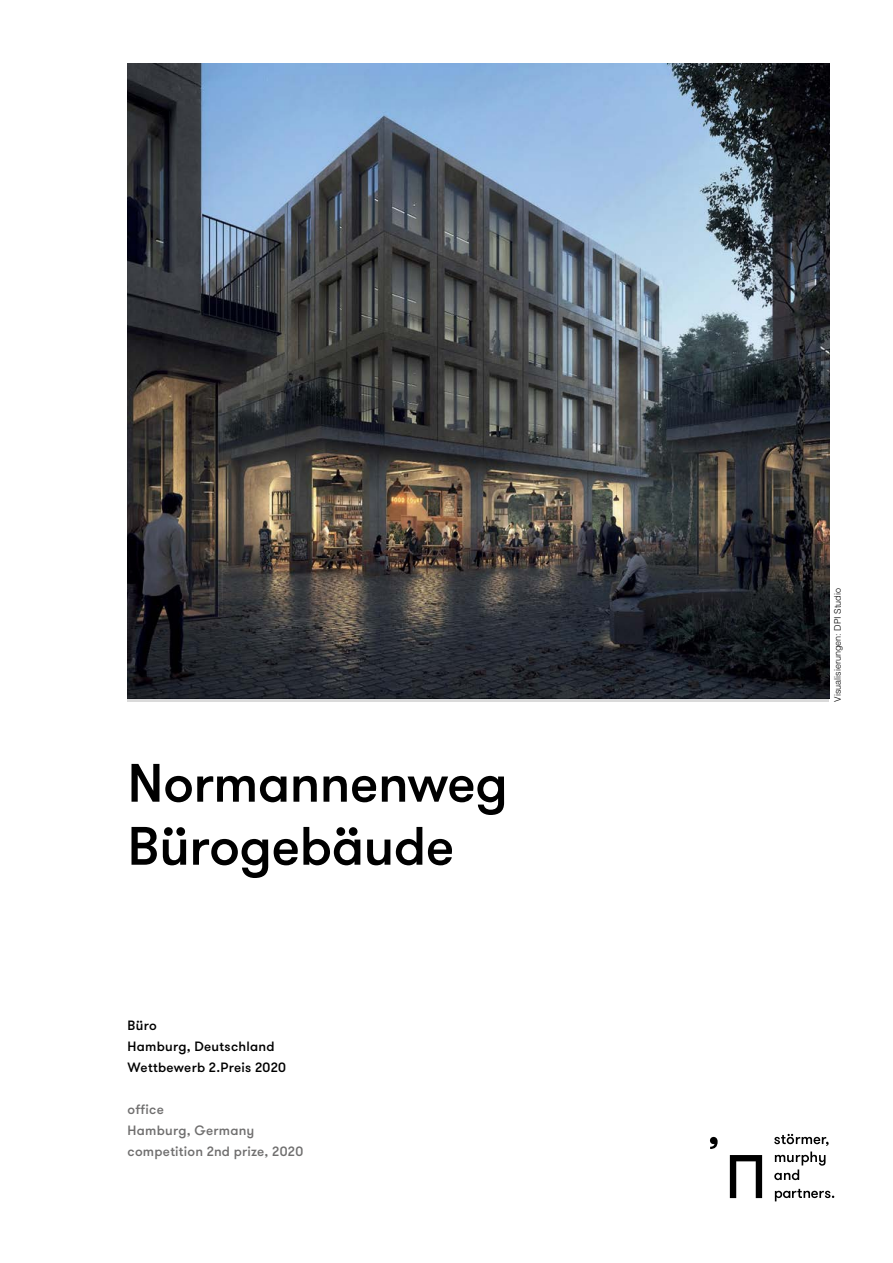
<style>
.page{position:relative;width:893px;height:1263px;background:#fff}
.page>*{position:absolute;margin:0;border:0;box-sizing:border-box;transform-origin:0 0}
.t1{font:500 54px/63px "GT Walsheim";letter-spacing:-.01em;color:#000}
.t2{font:500 13.5px/21px "GT Walsheim";letter-spacing:.02em;color:#706f6f}
.t3{font:500 13.5px/21px "GT Walsheim";letter-spacing:.02em;color:#000}
.t4{font:300 9px "Helvetica LT Pro";color:#000}
</style>
<div class="page">
<svg style="left:775px;top:1189px;width:59px;height:12px"></svg>
<svg style="left:774px;top:1134px;width:55px;height:46px"></svg>
<svg style="left:710px;top:1137px;width:8px;height:12px"></svg>
<svg style="left:730px;top:1155px;width:32px;height:43px"></svg>
<img style="left:128px;top:64px;width:701px;height:634px">
<h1 class="t1" style="left:128px;top:753px;width:382px">Normannenweg<br>Bürogebäude</h1>
<p class="t3" style="left:128px;top:1015px;width:160px">Büro<br>Hamburg, Deutschland<br>Wettbewerb 2.Preis 2020</p>
<p class="t2" style="left:128px;top:1099px;width:177px">office<br>Hamburg, Germany competition 2nd prize, 2020</p>
<p class="t4" style="left:832px;top:702px;width:115px;rotate:-90deg">Visualisierungen: DPI Studio</p>
</div>
